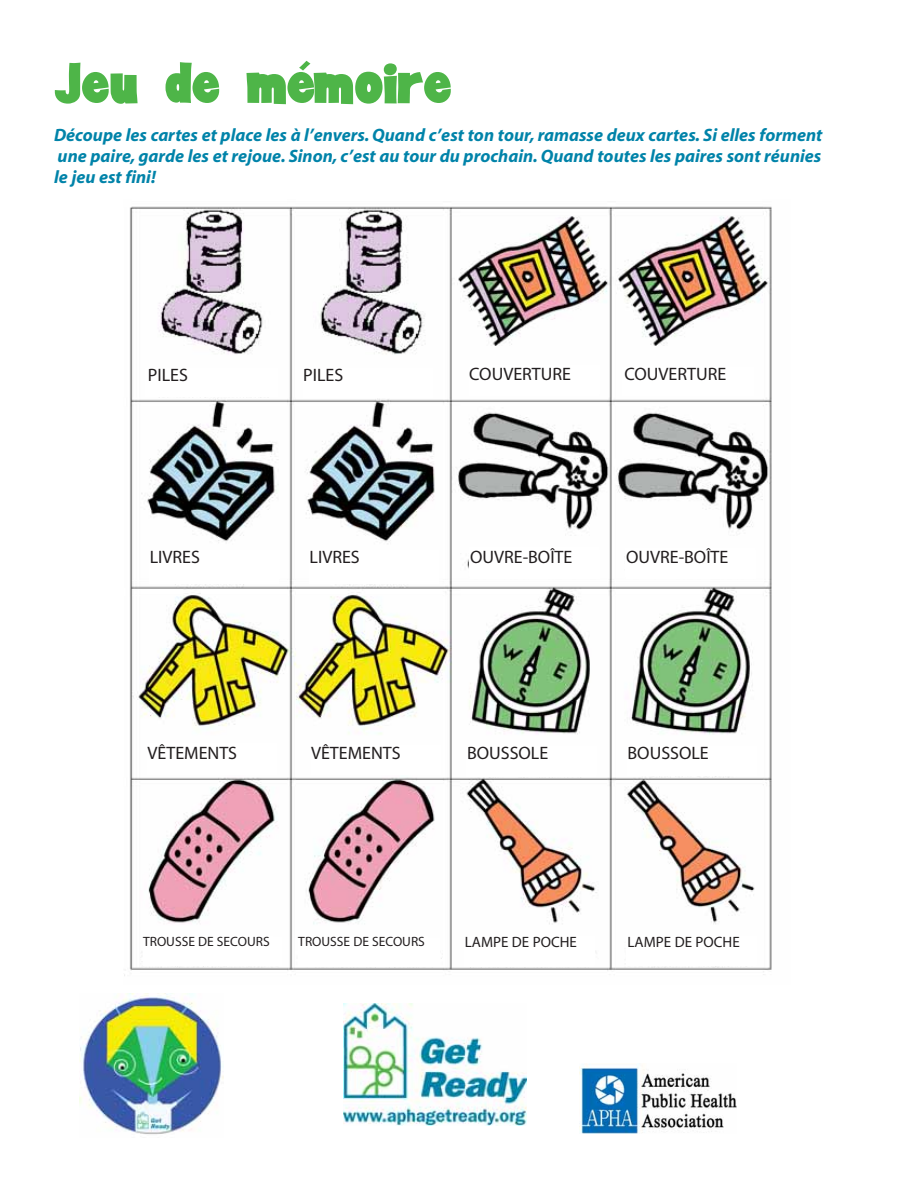
<style>
.page{position:relative;width:918px;height:1188px;background:#fff}
.page>*{position:absolute;margin:0;border:0;box-sizing:border-box;transform-origin:0 0}
.t1{font:52.5px "Jan Brady";color:#4eb548}
.t2{font:italic 700 18px/21px "Myriad";color:#0083a9;text-align:justify}
.t3{font:18px "Myriad";color:#231f20}
.t4{font:15px "Myriad";color:#231f20}
.t5{font:13.5px "Myriad";color:#231f20}
</style>
<div class="page">
<img style="left:79px;top:994px;width:144px;height:141px">
<img style="left:343px;top:1004px;width:184px;height:122px">
<img style="left:579px;top:1066px;width:158px;height:68px">
<img style="left:124px;top:206px;width:648px;height:770px">
<div style="left:304px;top:369px;width:129px;height:29px;background:#fff"></div>
<div style="left:145px;top:369px;width:130px;height:28px;background:#fff"></div>
<div style="left:470px;top:365px;width:130px;height:28px;background:#fff"></div>
<div style="left:622px;top:367px;width:130px;height:29px;background:#fff"></div>
<div style="left:147px;top:744px;width:130px;height:28px;background:#fff"></div>
<div style="left:311px;top:745px;width:129px;height:29px;background:#fff"></div>
<div style="left:466px;top:748px;width:130px;height:29px;background:#fff"></div>
<div style="left:627px;top:747px;width:130px;height:29px;background:#fff"></div>
<div style="left:149px;top:555px;width:130px;height:29px;background:#fff"></div>
<div style="left:309px;top:555px;width:130px;height:29px;background:#fff"></div>
<div style="left:469px;top:547px;width:130px;height:29px;background:#fff"></div>
<div style="left:625px;top:548px;width:130px;height:28px;background:#fff"></div>
<div style="left:143px;top:937px;width:139px;height:29px;background:#fff"></div>
<div style="left:298px;top:938px;width:142px;height:28px;background:#fff"></div>
<div style="left:464px;top:939px;width:129px;height:28px;background:#fff"></div>
<div style="left:626px;top:937px;width:129px;height:29px;background:#fff"></div>
<div style="left:148px;top:368px;width:130px;height:28px;background:#fff"></div>
<div style="left:303px;top:369px;width:130px;height:28px;background:#fff"></div>
<div style="left:469px;top:367px;width:130px;height:29px;background:#fff"></div>
<div style="left:625px;top:367px;width:129px;height:29px;background:#fff"></div>
<div style="left:150px;top:550px;width:130px;height:29px;background:#fff"></div>
<div style="left:310px;top:550px;width:129px;height:29px;background:#fff"></div>
<div style="left:470px;top:550px;width:130px;height:29px;background:#fff"></div>
<div style="left:626px;top:550px;width:130px;height:29px;background:#fff"></div>
<div style="left:148px;top:747px;width:129px;height:28px;background:#fff"></div>
<div style="left:311px;top:747px;width:130px;height:28px;background:#fff"></div>
<div style="left:467px;top:747px;width:130px;height:28px;background:#fff"></div>
<div style="left:143px;top:936px;width:130px;height:29px;background:#fff"></div>
<div style="left:298px;top:936px;width:130px;height:29px;background:#fff"></div>
<div style="left:465px;top:936px;width:130px;height:29px;background:#fff"></div>
<div style="left:628px;top:936px;width:129px;height:29px;background:#fff"></div>
<h1 class="t1" style="left:54px;top:63px;width:399px">Jeu de mémoire</h1>
<p class="t2" style="left:54px;top:126px;width:770px">Découpe les cartes et place les à l’envers. Quand c’est ton tour, ramasse deux cartes. Si elles forment une paire, garde les et rejoue. Sinon, c’est au tour du prochain. Quand toutes les paires sont réunies le jeu est fini!</p>
<p class="t3" style="left:148px;top:368px;width:42px">PILES</p>
<p class="t3" style="left:303px;top:369px;width:42px">PILES</p>
<p class="t3" style="left:469px;top:367px;width:103px">COUVERTURE</p>
<p class="t3" style="left:625px;top:367px;width:103px">COUVERTURE</p>
<p class="t3" style="left:150px;top:550px;width:52px">LIVRES</p>
<p class="t3" style="left:310px;top:550px;width:52px">LIVRES</p>
<p class="t3" style="left:470px;top:550px;width:104px">OUVRE-BOÎTE</p>
<p class="t3" style="left:626px;top:550px;width:104px">OUVRE-BOÎTE</p>
<p class="t3" style="left:148px;top:747px;width:91px">VÊTEMENTS</p>
<p class="t3" style="left:311px;top:747px;width:91px">VÊTEMENTS</p>
<p class="t3" style="left:467px;top:747px;width:83px">BOUSSOLE</p>
<p class="t3" style="left:628px;top:747px;width:83px">BOUSSOLE</p>
<p class="t5" style="left:143px;top:936px;width:128px">TROUSSE DE SECOURS</p>
<p class="t5" style="left:298px;top:936px;width:128px">TROUSSE DE SECOURS</p>
<p class="t4" style="left:465px;top:936px;width:114px">LAMPE DE POCHE</p>
<p class="t4" style="left:628px;top:936px;width:114px">LAMPE DE POCHE</p>
</div>
